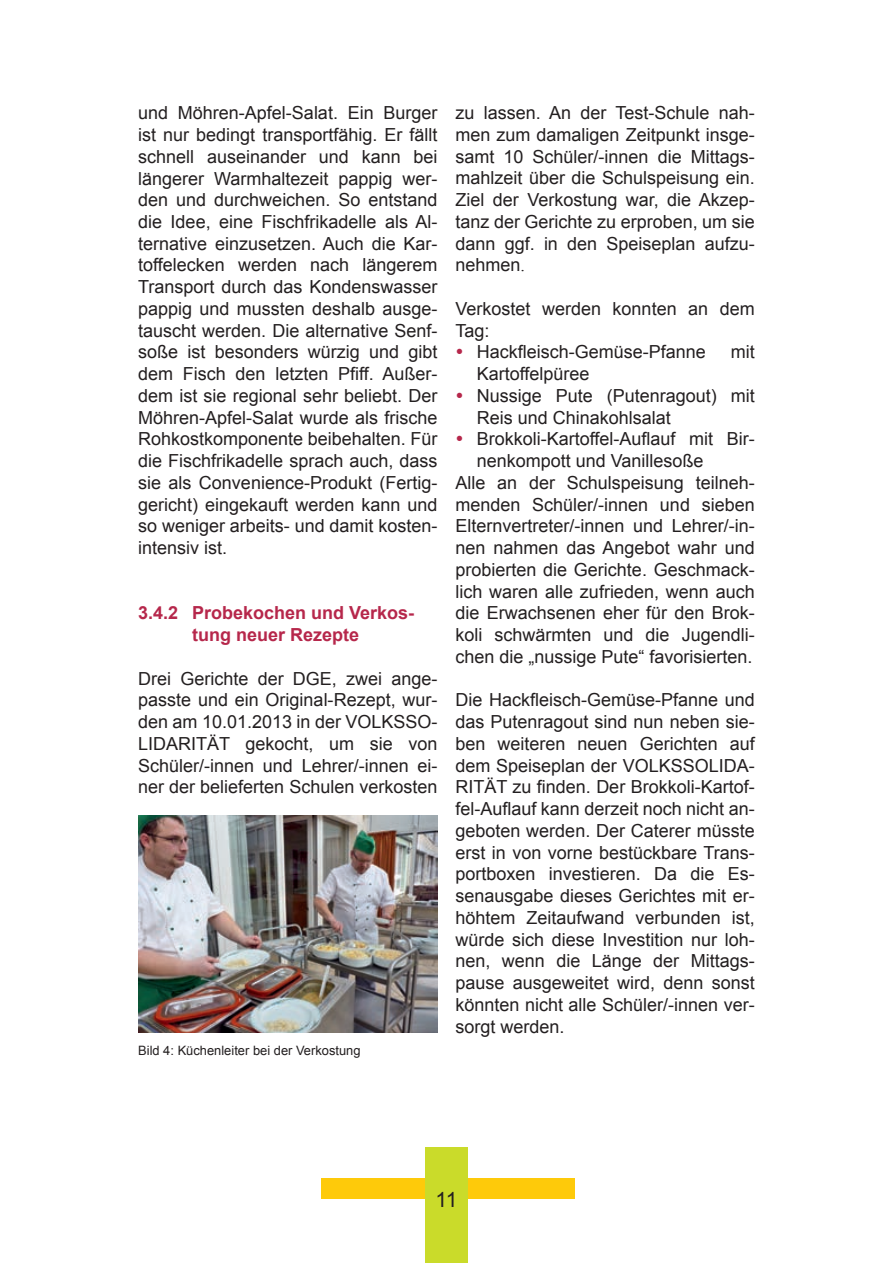
<style>
.page{position:relative;width:893px;height:1263px;background:#fff}
.page>*{position:absolute;margin:0;border:0;box-sizing:border-box;transform-origin:0 0}
.t1{font:21px "Arial";color:#231f20}
.t2{font:18px/21.8px "Arial";color:#231f20;text-align:justify}
.t3{font:700 18px/21.6px "Arial";color:#b6274b;text-align:center}
.t4{font:12.9px "Arial";color:#231f20}
.s1{font-family:"Times New Roman"}
</style>
<div class="page">
<div style="left:321px;top:1179px;width:253px;height:20px;background:#feca0a"></div>
<div style="left:425px;top:1147px;width:43px;height:116px;background:#cadb2a"></div>
<img style="left:138px;top:815px;width:299px;height:218px">
<p class="t2" style="left:138px;top:102px;width:301px">und Möhren-Apfel-Salat. Ein Burger ist nur bedingt transportfähig. Er fällt schnell auseinander und kann bei längerer Warmhaltezeit pappig wer&shy;den und durchweichen. So entstand die Idee, eine Fischfrikadelle als Al&shy;ternative einzusetzen. Auch die Kar&shy;toffelecken werden nach längerem Transport durch das Kondenswasser pappig und mussten deshalb ausge&shy;tauscht werden. Die alternative Senf&shy;soße ist besonders würzig und gibt dem Fisch den letzten Pfiff. Außer&shy;dem ist sie regional sehr beliebt. Der Möhren-Apfel-Salat wurde als frische Rohkostkomponente beibehalten. Für die Fischfrikadelle sprach auch, dass sie als Convenience-Produkt (Fertig&shy;gericht) eingekauft werden kann und so weniger arbeits- und damit kosten&shy;intensiv ist.</p>
<p class="t3" style="left:138px;top:604px;width:278px">3.4.2 Probekochen und Verkos&shy;tung neuer Rezepte</p>
<p class="t2" style="left:138px;top:668px;width:301px">Drei Gerichte der DGE, zwei ange&shy;passte und ein Original-Rezept, wur&shy;den am 10.01.2013 in der VOLKSSO-LI DARITÄT gekocht, um sie von Schüler/-innen und Lehrer/-innen ei&shy;ner der belieferten Schulen verkosten</p>
<p class="t4" style="left:138px;top:1042px;width:224px">Bild 4: Küchenleiter bei der Verkostung</p>
<p class="t2" style="left:455px;top:102px;width:301px">zu lassen. An der Test-Schule nah&shy;men zum damaligen Zeitpunkt insge&shy;samt 10 Schüler/-innen die Mittags&shy;mahlzeit über die Schulspeisung ein.<br>Ziel der Verkostung war, die Akzep&shy;tanz der Gerichte zu erproben, um sie dann ggf. in den Speiseplan aufzu&shy;nehmen<span class="s1">.</span></p>
<p class="t2" style="left:455px;top:298px;width:301px">Verkostet werden konnten an dem</p>
<p class="t2" style="left:455px;top:320px;width:36px">Tag:</p>
<p class="t2" style="left:477px;top:341px;width:231px">Hackfleisch-Gemüse-Pfanne</p>
<p class="t2" style="left:731px;top:341px;width:25px">mit</p>
<p class="t2" style="left:477px;top:363px;width:114px">Kartoffelpüree</p>
<p class="t2" style="left:477px;top:385px;width:280px">Nussige Pute (Putenragout) mit</p>
<p class="t2" style="left:477px;top:407px;width:196px">Reis und Chinakohlsalat</p>
<p class="t2" style="left:477px;top:428px;width:280px">Brokkoli-Kartoffel-Auflauf mit Bir-</p>
<p class="t2" style="left:477px;top:450px;width:228px">nenkompott und Vanillesoße</p>
<p class="t2" style="left:455px;top:472px;width:301px">Alle an der Schulspeisung teilneh-</p>
<p class="t2" style="left:455px;top:494px;width:301px">menden Schüler/-innen und sieben</p>
<p class="t2" style="left:455px;top:517px;width:301px">Elternvertreter/-innen und Lehrer/-in-</p>
<p class="t2" style="left:455px;top:537px;width:301px">nen nahmen das Angebot wahr und</p>
<p class="t2" style="left:455px;top:559px;width:301px">probierten die Gerichte. Geschmack-</p>
<p class="t2" style="left:455px;top:580px;width:301px">lich waren alle zufrieden, wenn auch</p>
<p class="t2" style="left:455px;top:602px;width:301px">die Erwachsenen eher für den Brok-</p>
<p class="t2" style="left:455px;top:624px;width:301px">koli schwärmten und die Jugendli-</p>
<p class="t2" style="left:455px;top:646px;width:299px">chen die „nussige Pute“ favorisierten.</p>
<p class="t2" style="left:455px;top:689px;width:301px">Die Hackfleisch-Gemüse-Pfanne und das Putenragout sind nun neben sie&shy;ben weiteren neuen Gerichten auf dem Speiseplan der VOLKSSOLIDA-RITÄT zu finden. Der Brokkoli-Kartof&shy;fel-Auflauf kann derzeit noch nicht an&shy;geboten werden. Der Caterer müsste erst in von vorne bestückbare Trans&shy;portboxen investieren. Da die Es&shy;senausgabe dieses Gerichtes mit er&shy;höhtem Zeitaufwand verbunden ist, würde sich diese Investition nur loh&shy;nen, wenn die Länge der Mittags&shy;pause ausgeweitet wird, denn sonst könnten nicht alle Schüler/-innen ver&shy;sorgt werden.</p>
<p class="t1" style="left:436px;top:1191px;width:23px">11</p>
</div>
